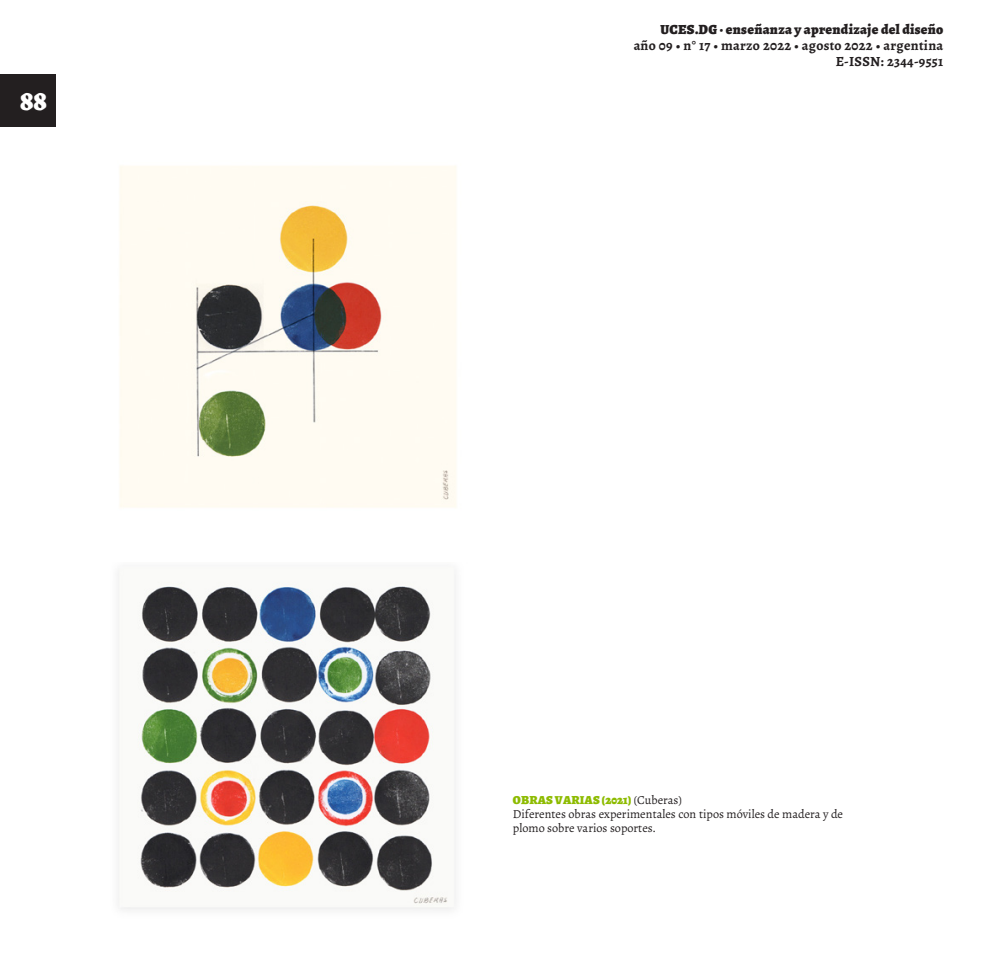
<style>
.page{position:relative;width:993px;height:968px;background:#fff}
.page>*{position:absolute;margin:0;border:0;box-sizing:border-box;transform-origin:0 0}
.t1{font:900 28px "Grenze";color:#fff}
.t2{font:700 14px "Alegreya";letter-spacing:.02em;color:#231f20}
.t3{font:900 14px "Alegreya";letter-spacing:.02em;color:#231f20}
.t4{font:12.25px/14px "Alegreya";color:#231f20}
.t5{font:900 12.25px "Alegreya";letter-spacing:.01em;color:#8dbb00}
.s1{font-weight:400;color:#231f20}
</style>
<div class="page">
<div style="left:0;top:74px;width:55px;height:53px;background:#231f20"></div>
<img style="left:118px;top:573px;width:338px;height:337px">
<img style="left:120px;top:166px;width:336px;height:341px">
<p class="t1" style="left:20px;top:79px;width:28px">88</p>
<p class="t3" style="left:660px;top:20px;width:284px">UCES.DG · enseñanza y aprendizaje del diseño</p>
<p class="t2" style="left:633px;top:36px;width:311px">año 09 • n° 17 • marzo 2022 • agosto 2022 • argentina</p>
<p class="t2" style="left:835px;top:52px;width:109px">E-ISSN: 2344-9551</p>
<p class="t5" style="left:513px;top:791px;width:171px">OBRAS VARIAS (2021) <span class="s1">(Cuberas)</span></p>
<p class="t4" style="left:512px;top:807px;width:331px">Diferentes obras experimentales con tipos móviles de madera y de plomo sobre varios soportes.</p>
</div>
